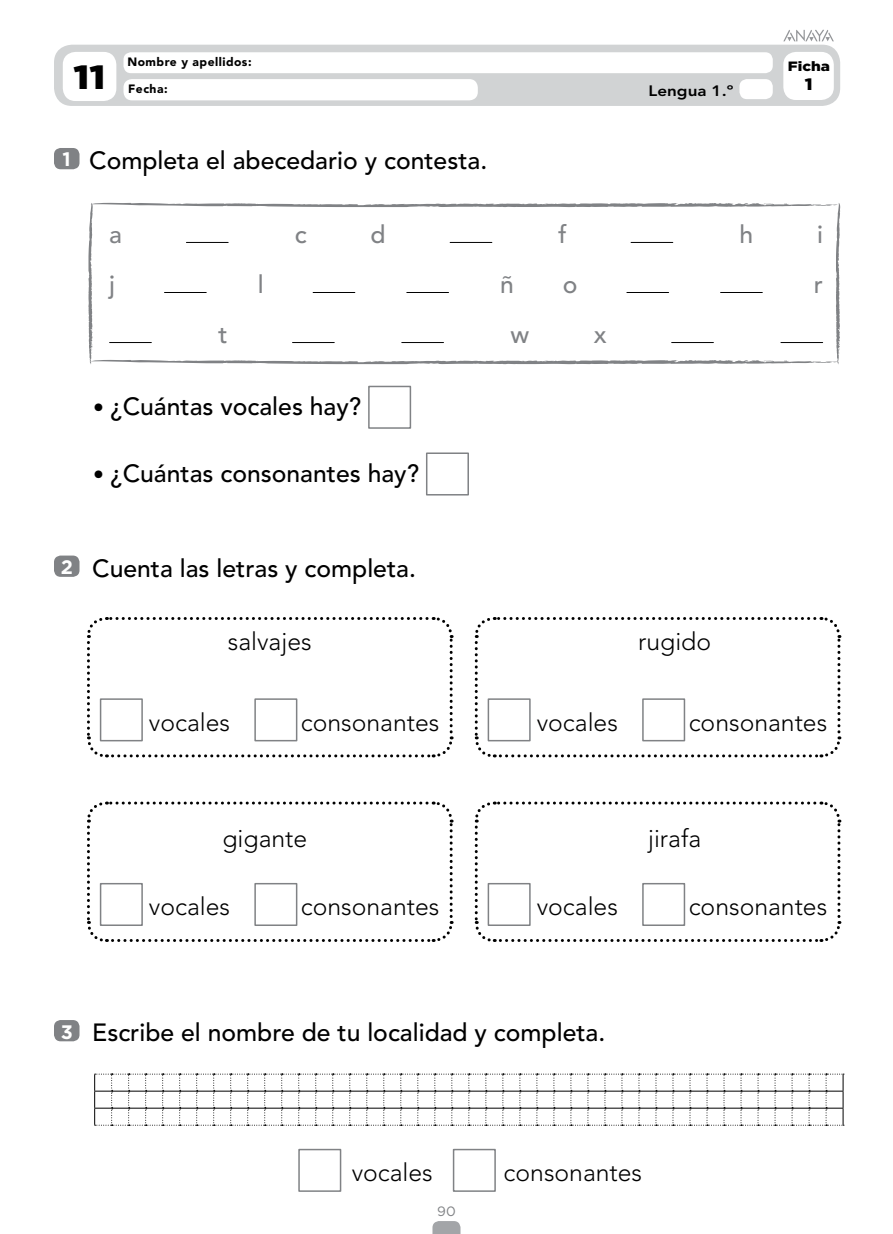
<style>
.page{position:relative;width:893px;height:1234px;background:#fff}
.page>*{position:absolute;margin:0;border:0;box-sizing:border-box;transform-origin:0 0}
.nuclNumGrande{font:900 33.45px "Gotham";color:#000;scale:1.13 1}
.nuclTextoAct{font:500 24.75px "Avenir LT Std";color:#000}
.nuclTextoAct-2{font:300 24.75px "Avenir LT Std";color:#000}
.nuclTex{font:500 24.75px "Avenir LT Std";color:#808285}
.t1{font:700 19.5px "Gotham";color:#fff}
.nuclNumFicha{font:900 16.5px "Gotham";color:#000;scale:1.13 1}
.nuclTextoAsignatura{font:800 15px "Avenir LT Std";color:#000;scale:1.13 1}
.nuclTextoFicha{font:900 13.5px "Gotham";color:#000;scale:1.13 1}
.t2{font:13.5px "Gotham";color:#808285}
.nuclTexoNombreG{font:900 12px "Avenir LT Std";letter-spacing:.04em;color:#000}
.s1{font-weight:300;font-size:21.75px}
</style>
<div class="page">
<svg style="left:432px;top:1221px;width:28px;height:12px"></svg>
<div style="left:54px;top:148px;width:26px;height:21px;background:#808285;border-radius:7px"></div>
<div style="left:54px;top:555px;width:26px;height:21px;background:#808285;border-radius:7px"></div>
<div style="left:54px;top:1019px;width:26px;height:22px;background:#808285;border-radius:7px"></div>
<div style="left:54px;top:45px;width:786px;height:61px;background:#d1d3d4;border-radius:18px"></div>
<div style="left:63px;top:52px;width:53px;height:49px;background:#fff;border-radius:13px"></div>
<div style="left:739px;top:79px;width:34px;height:20px;background:#fff;border-radius:8px"></div>
<div style="left:783px;top:52px;width:51px;height:48px;background:#fff;border-radius:13px"></div>
<div style="left:123px;top:79px;width:355px;height:21px;background:#fff;border-radius:9px"></div>
<div style="left:123px;top:52px;width:650px;height:21px;background:#fff;border-radius:8px"></div>
<svg style="left:783px;top:29px;width:51px;height:12px"></svg>
<svg style="left:88px;top:202px;width:753px;height:162px"></svg>
<svg style="left:87px;top:617px;width:367px;height:141px"></svg>
<svg style="left:87px;top:801px;width:367px;height:141px"></svg>
<svg style="left:474px;top:617px;width:368px;height:141px"></svg>
<svg style="left:474px;top:801px;width:368px;height:141px"></svg>
<div style="left:100px;top:698px;width:43px;height:43px;background:#fff;border:2px solid #808285"></div>
<div style="left:254px;top:698px;width:43px;height:43px;background:#fff;border:2px solid #808285"></div>
<div style="left:100px;top:882px;width:43px;height:43px;background:#fff;border:2px solid #808285"></div>
<div style="left:254px;top:882px;width:43px;height:43px;background:#fff;border:2px solid #808285"></div>
<div style="left:488px;top:698px;width:43px;height:43px;background:#fff;border:2px solid #808285"></div>
<div style="left:642px;top:698px;width:43px;height:43px;background:#fff;border:2px solid #808285"></div>
<div style="left:488px;top:882px;width:43px;height:43px;background:#fff;border:2px solid #808285"></div>
<div style="left:642px;top:882px;width:43px;height:43px;background:#fff;border:2px solid #808285"></div>
<div style="left:368px;top:385px;width:43px;height:43px;background:#fff;border:2px solid #808285"></div>
<div style="left:426px;top:452px;width:43px;height:43px;background:#fff;border:2px solid #808285"></div>
<div style="left:298px;top:1148px;width:43px;height:43px;background:#fff;border:2px solid #808285"></div>
<div style="left:453px;top:1148px;width:43px;height:43px;background:#fff;border:2px solid #808285"></div>
<svg style="left:94px;top:1073px;width:750px;height:52px"></svg>
<p class="nuclNumGrande" style="left:74px;top:54px;width:30px">11</p>
<p class="nuclTexoNombreG" style="left:127px;top:54px;width:126px">Nombre y apellidos:</p>
<p class="nuclTexoNombreG" style="left:128px;top:82px;width:41px">Fecha:</p>
<p class="t1" style="left:63px;top:147px;width:10px">1</p>
<p class="nuclTextoAct" style="left:89px;top:146px;width:400px">Completa el abecedario y contesta.</p>
<p class="nuclTextoAsignatura" style="left:649px;top:82px;width:77px">Lengua 1.º</p>
<p class="nuclTextoFicha" style="left:788px;top:56px;width:39px">Ficha</p>
<p class="nuclNumFicha" style="left:805px;top:73px;width:8px">1</p>
<p class="nuclTex" style="left:109px;top:220px;width:14px">a</p>
<p class="nuclTex" style="left:295px;top:220px;width:13px">c</p>
<p class="nuclTex" style="left:371px;top:220px;width:17px">d</p>
<p class="nuclTex" style="left:558px;top:220px;width:10px">f</p>
<p class="nuclTex" style="left:739px;top:220px;width:15px">h</p>
<p class="nuclTex" style="left:817px;top:220px;width:7px">i</p>
<p class="nuclTex" style="left:109px;top:270px;width:7px">j</p>
<p class="nuclTex" style="left:258px;top:270px;width:7px">l</p>
<p class="nuclTex" style="left:500px;top:270px;width:15px">ñ</p>
<p class="nuclTex" style="left:563px;top:270px;width:16px">o</p>
<p class="nuclTex" style="left:814px;top:270px;width:11px">r</p>
<p class="nuclTex" style="left:218px;top:320px;width:11px">t</p>
<p class="nuclTex" style="left:511px;top:320px;width:20px">w</p>
<p class="nuclTex" style="left:594px;top:320px;width:14px">x</p>
<p class="nuclTextoAct" style="left:93px;top:392px;width:270px"><span class="s1">•</span> ¿Cuántas vocales hay?</p>
<p class="nuclTextoAct" style="left:93px;top:459px;width:327px"><span class="s1">•</span> ¿Cuántas consonantes hay?</p>
<p class="t1" style="left:61px;top:554px;width:14px">2</p>
<p class="nuclTextoAct" style="left:92px;top:554px;width:325px">Cuenta las letras y completa.</p>
<p class="nuclTextoAct-2" style="left:228px;top:627px;width:85px">salvajes</p>
<p class="nuclTextoAct-2" style="left:638px;top:627px;width:74px">rugido</p>
<p class="nuclTextoAct-2" style="left:149px;top:707px;width:83px">vocales</p>
<p class="nuclTextoAct-2" style="left:301px;top:707px;width:140px">consonantes</p>
<p class="nuclTextoAct-2" style="left:537px;top:707px;width:83px">vocales</p>
<p class="nuclTextoAct-2" style="left:689px;top:707px;width:140px">consonantes</p>
<p class="nuclTextoAct-2" style="left:223px;top:823px;width:86px">gigante</p>
<p class="nuclTextoAct-2" style="left:648px;top:823px;width:55px">jirafa</p>
<p class="nuclTextoAct-2" style="left:149px;top:892px;width:83px">vocales</p>
<p class="nuclTextoAct-2" style="left:301px;top:892px;width:140px">consonantes</p>
<p class="nuclTextoAct-2" style="left:537px;top:892px;width:83px">vocales</p>
<p class="nuclTextoAct-2" style="left:689px;top:892px;width:140px">consonantes</p>
<p class="t1" style="left:61px;top:1018px;width:14px">3</p>
<p class="nuclTextoAct" style="left:92px;top:1018px;width:515px">Escribe el nombre de tu localidad y completa.</p>
<p class="nuclTextoAct-2" style="left:352px;top:1157px;width:83px">vocales</p>
<p class="nuclTextoAct-2" style="left:504px;top:1157px;width:140px">consonantes</p>
<p class="t2" style="left:437px;top:1202px;width:20px">90</p>
</div>
